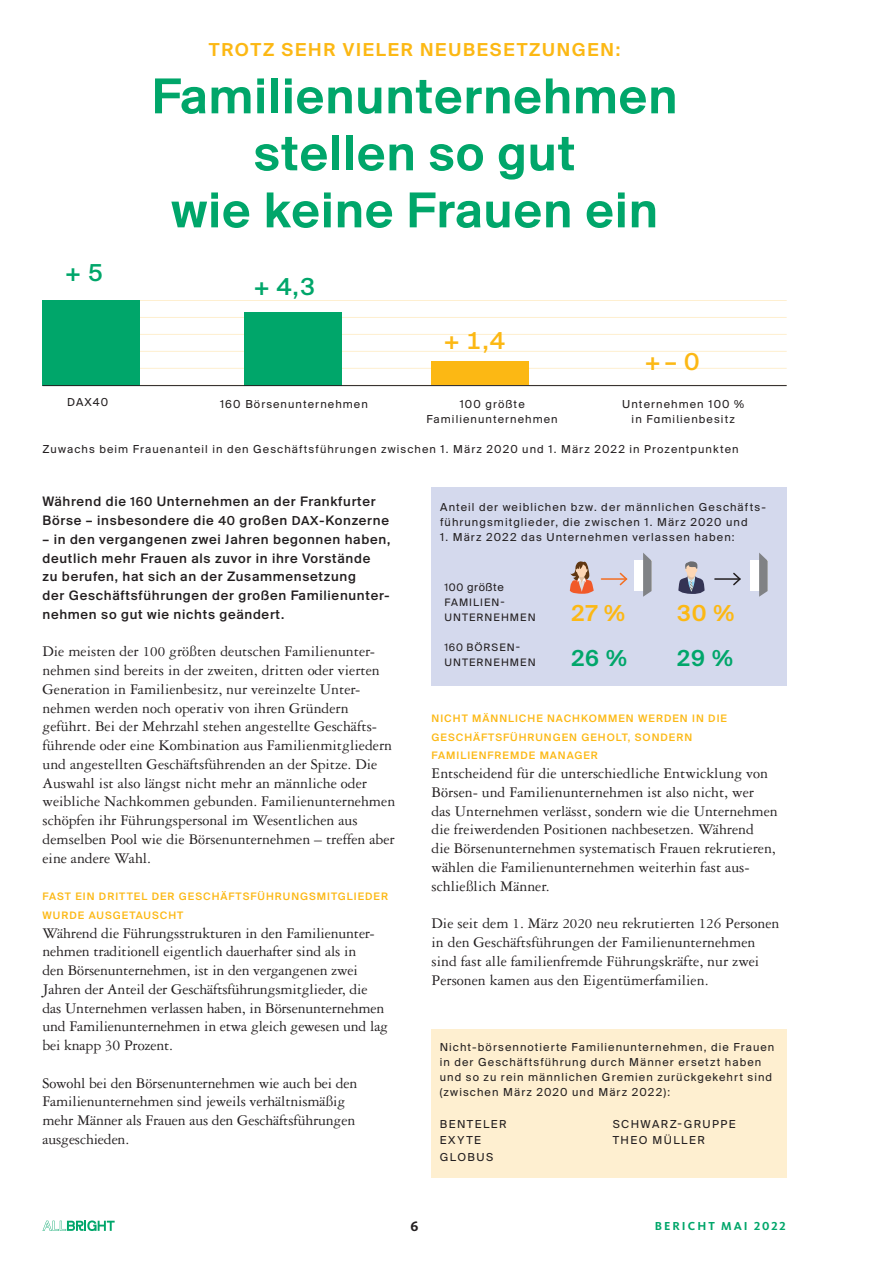
<style>
.page{position:relative;width:893px;height:1263px;background:#fff}
.page>*{position:absolute;margin:0;border:0;box-sizing:border-box;transform-origin:0 0}
.TITEL{font:52.5px/57px "Suisse BP Intl Antique";letter-spacing:.02em;color:#00a66a;text-align:center}
.TITEL-2{font:500 25.5px "Suisse BP Intl";color:#fcb814}
.TITEL-3{font:500 25.5px "Suisse BP Intl";color:#00a66a}
.TITEL-4{font:24px "Suisse BP Intl Antique";color:#fcb814}
.TITEL-5{font:24px "Suisse BP Intl Antique";color:#00a66a}
.TITEL-6{font:19.5px "Suisse BP Intl Antique";letter-spacing:.09em;color:#fcb814}
.Brödtext{font:15.75px/18.8px "Garamond 3 LT Std";color:#231f20}
.Einleitung_Brödtexte{font:500 14.25px/18.8px "Suisse BP Intl";letter-spacing:.05em;color:#231f20}
.t1{font:700 14.25px "Kievit OT";color:#231f20}
.Brödtext-2{font:12px/15px "Suisse BP Intl";letter-spacing:.09em;color:#231f20}
.Brödtext-3{font:12px "Suisse BP Intl";letter-spacing:.12em;color:#231f20}
.t2{font:700 12px "Kievit OT";letter-spacing:.17em;color:#00a66a}
.Brödtext-4{font:12px "Suisse BP Intl";letter-spacing:.125em;color:#231f20}
.Brödtext-5{font:500 11.25px/18.8px "Suisse BP Intl";letter-spacing:.09em;color:#fcb814}
.TITEL-7{font:11.25px "Suisse BP Intl";letter-spacing:.09em;color:#231f20}
.s1{font-size:13.5px}
.s2{font-size:15px}
.s3{font-size:11.25px}
</style>
<div class="page">
<svg style="left:43px;top:1220px;width:72px;height:11px"></svg>
<div style="left:432px;top:488px;width:355px;height:198px;background:#d4d9ed"></div>
<hr style="left:43px;top:300px;width:744px;height:1px;background:#feefd0">
<hr style="left:43px;top:317px;width:744px;height:1px;background:#feefd0">
<hr style="left:43px;top:334px;width:744px;height:1px;background:#feefd0">
<hr style="left:43px;top:351px;width:744px;height:1px;background:#feefd0">
<hr style="left:43px;top:368px;width:744px;height:1px;background:#feefd0">
<div style="left:432px;top:361px;width:97px;height:24px;background:#fcb814"></div>
<div style="left:244px;top:312px;width:98px;height:73px;background:#00a66a"></div>
<div style="left:43px;top:300px;width:97px;height:85px;background:#00a66a"></div>
<hr style="left:43px;top:385px;width:744px;height:1px;background:#231f20">
<div style="left:751px;top:561px;width:17px;height:30px;background:#fff"></div>
<svg style="left:759px;top:553px;width:9px;height:44px"></svg>
<svg style="left:570px;top:561px;width:24px;height:33px"></svg>
<svg style="left:678px;top:561px;width:26px;height:33px"></svg>
<div style="left:634px;top:561px;width:18px;height:30px;background:#fff"></div>
<svg style="left:643px;top:553px;width:9px;height:44px"></svg>
<hr style="left:601px;top:578px;width:25px;height:2px;background:#f36e21">
<svg style="left:618px;top:572px;width:10px;height:14px"></svg>
<hr style="left:715px;top:578px;width:25px;height:2px;background:#231f20">
<svg style="left:732px;top:572px;width:9px;height:14px"></svg>
<div style="left:431px;top:1029px;width:356px;height:149px;background:#feefd0"></div>
<p class="TITEL-3" style="left:66px;top:257px;width:39px">+ 5</p>
<p class="TITEL-6" style="left:209px;top:38px;width:413px">TROTZ SEHR VIELER NEUBESETZUNGEN:</p>
<p class="TITEL" style="left:152px;top:66px;width:527px">Familienunternehmen</p>
<p class="TITEL" style="left:171px;top:123px;width:488px">stellen so gut<br>wie keine Frauen ein</p>
<p class="TITEL-3" style="left:254px;top:271px;width:62px">+ 4,3</p>
<p class="TITEL-2" style="left:445px;top:325px;width:62px">+ 1,4</p>
<p class="TITEL-2" style="left:645px;top:347px;width:56px">+– 0</p>
<p class="Brödtext-2" style="left:67px;top:394px;width:43px">DAX40</p>
<p class="Brödtext-2" style="left:220px;top:396px;width:149px">160 Börsenunternehmen</p>
<p class="Brödtext-2" style="left:460px;top:396px;width:67px">100 größte</p>
<p class="Brödtext-2" style="left:427px;top:411px;width:133px">Familienunternehmen</p>
<p class="Brödtext-2" style="left:622px;top:396px;width:123px">Unternehmen 100 %</p>
<p class="Brödtext-2" style="left:632px;top:411px;width:105px">in Familienbesitz</p>
<p class="Brödtext-2" style="left:43px;top:442px;width:698px">Zuwachs beim Frauenanteil in den Geschäftsführungen zwischen 1. März 2020 und 1. März 2022 in Prozentpunkten</p>
<p class="Einleitung_Brödtexte" style="left:43px;top:492px;width:348px">Während die <span class="s1">160</span> Unternehmen an der Frankfurter<br>Börse – insbesondere die <span class="s1">40</span> großen <span class="s1">DAX</span>-Konzerne</p>
<p class="Einleitung_Brödtexte" style="left:43px;top:529px;width:349px">– in den vergangenen zwei Jahren begonnen haben, deutlich mehr Frauen als zuvor in ihre Vorstände<br>zu berufen, hat sich an der Zusammensetzung<br>der Geschäftsführungen der großen Familienunter&shy;nehmen so gut wie nichts geändert.</p>
<p class="Brödtext" style="left:43px;top:642px;width:354px">Die meisten der <span class="s2">100</span> größten deutschen Familienunter&shy;nehmen sind bereits in der zweiten, dritten oder vierten Generation in Familienbesitz, nur vereinzelte Unter&shy;nehmen werden noch operativ von ihren Gründern geführt. Bei der Mehrzahl stehen angestellte Geschäfts&shy;führende oder eine Kombination aus Familienmitgliedern und angestellten Geschäftsführenden an der Spitze. Die Auswahl ist also längst nicht mehr an männliche oder weibliche Nachkommen gebunden. Familienunternehmen schöpfen ihr Führungspersonal im Wesentlichen aus demselben Pool wie die Börsenunternehmen – treffen aber eine andere Wahl.</p>
<p class="Brödtext-5" style="left:43px;top:887px;width:347px">FAST EIN DRITTEL DER GESCHÄFTSFÜHRUNGSMITGLIEDER<br>WURDE AUSGETAUSCHT</p>
<p class="Brödtext" style="left:43px;top:923px;width:347px">Während die Führungsstrukturen in den Familienunter&shy;nehmen traditionell eigentlich dauerhafter sind als in<br>den Börsenunternehmen, ist in den vergangenen zwei Jahren der Anteil der Geschäftsführungsmitglieder, die das Unternehmen verlassen haben, in Börsenunternehmen und Familienunternehmen in etwa gleich gewesen und lag bei knapp 30 Prozent.</p>
<p class="Brödtext" style="left:43px;top:1073px;width:316px">Sowohl bei den Börsenunternehmen wie auch bei den Familienunternehmen sind jeweils verhältnismäßig mehr Männer als Frauen aus den Geschäftsführungen ausgeschieden.</p>
<p class="Brödtext-2" style="left:440px;top:499px;width:326px">Anteil der weiblichen bzw. der männlichen Geschäfts&shy;führungsmitglieder, die zwischen 1. März 2020 und</p>
<p class="Brödtext-2" style="left:440px;top:529px;width:296px">1. März 2022 das Unternehmen verlassen haben:</p>
<p class="Brödtext-2" style="left:444px;top:579px;width:61px"><span class="s3">100</span> größte</p>
<p class="TITEL-7" style="left:444px;top:595px;width:62px">FAMILIEN-</p>
<p class="TITEL-7" style="left:444px;top:610px;width:93px">UNTERNEHMEN</p>
<p class="TITEL-7" style="left:444px;top:640px;width:77px">160 BÖRSEN-</p>
<p class="TITEL-7" style="left:444px;top:655px;width:93px">UNTERNEHMEN</p>
<p class="TITEL-4" style="left:571px;top:599px;width:55px">27 %</p>
<p class="TITEL-4" style="left:677px;top:599px;width:59px">30 %</p>
<p class="TITEL-5" style="left:571px;top:644px;width:57px">26 %</p>
<p class="TITEL-5" style="left:677px;top:644px;width:57px">29 %</p>
<p class="Brödtext-5" style="left:432px;top:709px;width:297px">NICHT MÄNNLICHE NACHKOMMEN WERDEN IN DIE</p>
<p class="Brödtext-5" style="left:432px;top:727px;width:262px">GESCHÄFTSFÜHRUNGEN GEHOLT, SONDERN</p>
<p class="Brödtext-5" style="left:432px;top:746px;width:168px">FAMILIENFREMDE MANAGER</p>
<p class="Brödtext" style="left:432px;top:764px;width:348px">Entscheidend für die unterschiedliche Entwicklung von Börsen- und Familienunternehmen ist also nicht, wer<br>das Unternehmen verlässt, sondern wie die Unternehmen die freiwerdenden Positionen nachbesetzen. Während<br>die Börsenunternehmen systematisch Frauen rekrutieren, wählen die Familienunternehmen weiterhin fast aus&shy;schließlich Männer.</p>
<p class="Brödtext" style="left:432px;top:914px;width:349px">Die seit dem <span class="s2">1</span>. März <span class="s2">2020</span> neu rekrutierten <span class="s2">126</span> Personen in den Geschäftsführungen der Familienunternehmen sind fast alle familienfremde Führungskräfte, nur zwei Personen kamen aus den Eigentümerfamilien.</p>
<p class="Brödtext-2" style="left:440px;top:1039px;width:336px">Nicht-börsennotierte Familienunternehmen, die Frauen in der Geschäftsführung durch Männer ersetzt haben und so zu rein männlichen Gremien zurückgekehrt sind (zwischen März 2020 und März 2022):</p>
<p class="Brödtext-4" style="left:440px;top:1117px;width:69px">BENTELER</p>
<p class="Brödtext-2" style="left:440px;top:1132px;width:43px">EXYTE</p>
<p class="Brödtext-2" style="left:440px;top:1149px;width:55px">GLOBUS</p>
<p class="Brödtext-3" style="left:613px;top:1117px;width:124px">SCHWARZ-GRUPPE</p>
<p class="Brödtext-3" style="left:613px;top:1133px;width:94px">THEO MÜLLER</p>
<p class="t1" style="left:411px;top:1218px;width:9px">6</p>
<p class="t2" style="left:655px;top:1219px;width:132px">BERICHT MAI 2022</p>
</div>
